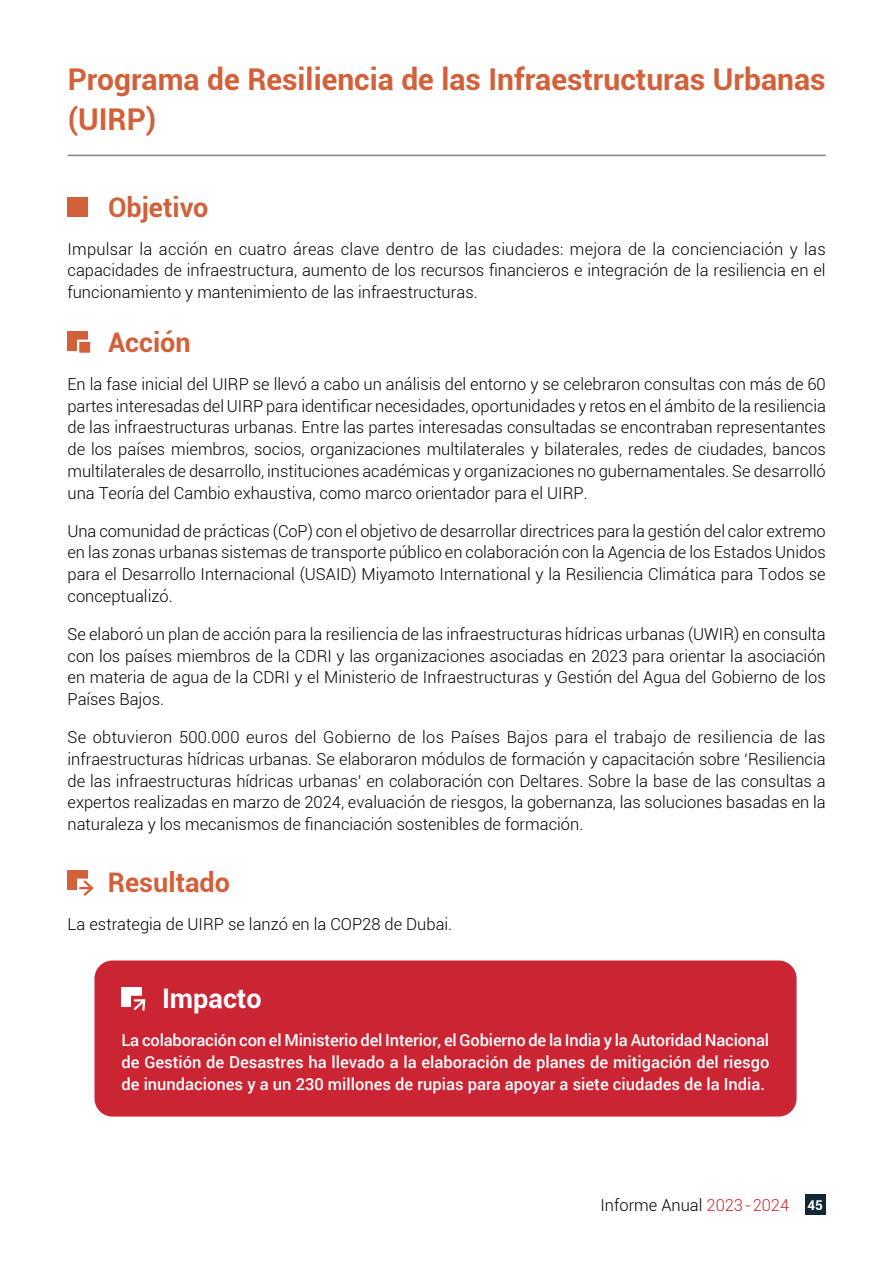
<style>
.page{position:relative;width:893px;height:1263px;background:#fff}
.page>*{position:absolute;margin:0;border:0;box-sizing:border-box;transform-origin:0 0}
.t1{font:700 30px/40.2px "Roboto";color:#d26139}
.t2{font:700 27px "Roboto";color:#d26139}
.t3{font:700 27px "Roboto";color:#fff}
.t4{font:300 16.5px/21.8px "Roboto";color:#000;text-align:justify}
.t5{font:500 16.5px/21.8px "Roboto";color:#fff;text-align:justify}
.s1{color:#cb2433}
.s2{font-weight:700;font-size:13.5px;color:#fff}
</style>
<div class="page">
<div style="left:805px;top:1195px;width:20px;height:20px;background:#122633"></div>
<div style="left:68px;top:197px;width:20px;height:20px;background:#d26139"></div>
<div style="left:68px;top:331px;width:20px;height:20px;background:#d26139"></div>
<div style="left:77px;top:340px;width:15px;height:15px;background:#d26139;border:2px solid #fff"></div>
<div style="left:68px;top:870px;width:20px;height:20px;background:#d26139"></div>
<div style="left:77px;top:879px;width:15px;height:15px;background:#fff"></div>
<svg style="left:80px;top:878px;width:14px;height:18px"></svg>
<hr style="left:68px;top:155px;width:758px;height:1px;background:#808285">
<div style="left:94px;top:960px;width:702px;height:156px;background:#cb2433;border-radius:18px"></div>
<div style="left:122px;top:987px;width:20px;height:20px;background:#fff"></div>
<div style="left:131px;top:996px;width:15px;height:15px;background:#d2232a"></div>
<svg style="left:132px;top:997px;width:14px;height:14px"></svg>
<h1 class="t1" style="left:68px;top:58px;width:759px">Programa de Resiliencia de las Infraestructuras Urbanas (UIRP)</h1>
<h2 class="t2" style="left:108px;top:188px;width:102px">Objetivo</h2>
<p class="t4" style="left:68px;top:237px;width:760px">Impulsar la acción en cuatro áreas clave dentro de las ciudades: mejora de la concienciación y las capacidades de infraestructura, aumento de los recursos financieros e integración de la resiliencia en el funcionamiento y mantenimiento de las infraestructuras.</p>
<h2 class="t2" style="left:108px;top:323px;width:84px">Acción</h2>
<p class="t4" style="left:68px;top:373px;width:760px">En la fase inicial del UIRP se llevó a cabo un análisis del entorno y se celebraron consultas con más de 60 partes interesadas del UIRP para identificar necesidades, oportunidades y retos en el ámbito de la resiliencia de las infraestructuras urbanas. Entre las partes interesadas consultadas se encontraban representantes de los países miembros, socios, organizaciones multilaterales y bilaterales, redes de ciudades, bancos multilaterales de desarrollo, instituciones académicas y organizaciones no gubernamentales. Se desarrolló una Teoría del Cambio exhaustiva, como marco orientador para el UIRP.</p>
<p class="t4" style="left:68px;top:519px;width:760px">Una comunidad de prácticas (CoP) con el objetivo de desarrollar directrices para la gestión del calor extremo en las zonas urbanas sistemas de transporte público en colaboración con la Agencia de los Estados Unidos para el Desarrollo Internacional (USAID) Miyamoto International y la Resiliencia Climática para Todos se conceptualizó.</p>
<p class="t4" style="left:68px;top:622px;width:760px">Se elaboró un plan de acción para la resiliencia de las infraestructuras hídricas urbanas (UWIR) en consulta con los países miembros de la CDRI y las organizaciones asociadas en 2023 para orientar la asociación en materia de agua de la CDRI y el Ministerio de Infraestructuras y Gestión del Agua del Gobierno de los Países Bajos.</p>
<p class="t4" style="left:68px;top:726px;width:760px">Se obtuvieron 500.000 euros del Gobierno de los Países Bajos para el trabajo de resiliencia de las infraestructuras hídricas urbanas. Se elaboraron módulos de formación y capacitación sobre ‘Resiliencia de las infraestructuras hídricas urbanas’ en colaboración con Deltares. Sobre la base de las consultas a expertos realizadas en marzo de 2024, evaluación de riesgos, la gobernanza, las soluciones basadas en la naturaleza y los mecanismos de financiación sostenibles de formación.</p>
<h2 class="t2" style="left:108px;top:864px;width:124px">Resultado</h2>
<p class="t4" style="left:68px;top:913px;width:386px">La estrategia de UIRP se lanzó en la COP28 de Dubai.</p>
<h2 class="t3" style="left:162px;top:979px;width:101px">Impacto</h2>
<p class="t5" style="left:122px;top:1029px;width:649px">La colaboración con el Ministerio del Interior, el Gobierno de la India y la Autoridad Nacional de Gestión de Desastres ha llevado a la elaboración de planes de mitigación del riesgo de inundaciones y a un 230 millones de rupias para apoyar a siete ciudades de la India.</p>
<p class="t4" style="left:600px;top:1194px;width:224px">Informe Anual <span class="s1">2023-2024</span> <span class="s2">45</span></p>
</div>
